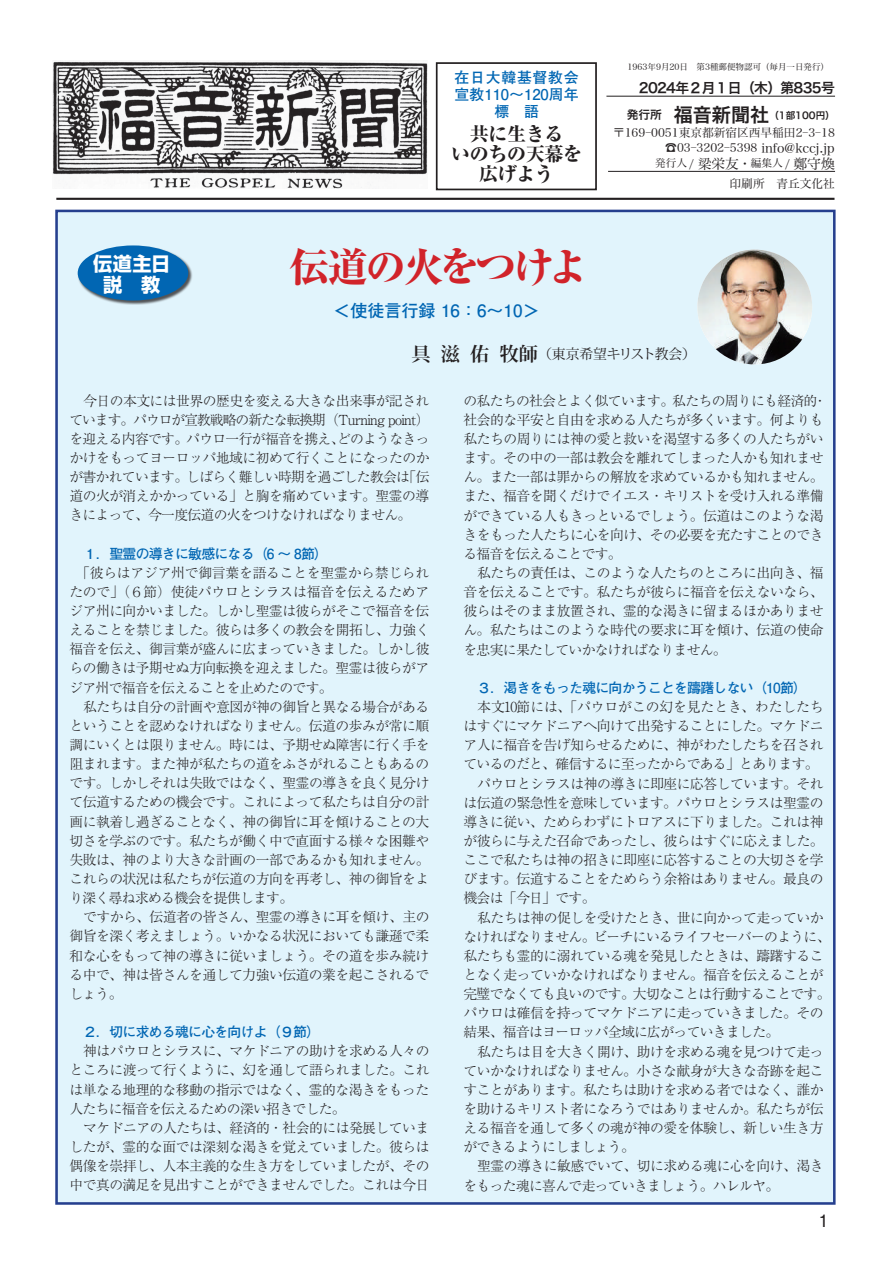
<style>
.page{position:relative;width:893px;height:1263px;background:#fff}
.page>*{position:absolute;margin:0;border:0;box-sizing:border-box;transform-origin:0 0}
.t1{font:800 40.35px "Ryumin Pro";letter-spacing:-.075em;color:#d1232a}
.t2{font:800 19.2px/20.2px "Ryumin Pro";letter-spacing:-.025em;color:#231f20;text-align:center}
.t3{font:700 19.2px/21.3px "Shin Go Pro";color:#fff;text-align:center}
.t4{font:700 16.95px "Futo Go B101 Pro";color:#0166b3}
.t5{font:500 16.95px "Gothic BBB Pro";color:#231f20}
.t6{font:700 14.85px/17px "Futo Go B101 Pro";color:#0166b3;text-align:center}
.t7{font:300 13.8px/19.2px "Ryumin Pro";letter-spacing:-.035em;color:#231f20;text-align:justify}
.t8{font:700 13.8px "Futo Go B101 Pro";letter-spacing:-.05em;color:#0166b3}
.t9{font:13.8px "Koz Min Pro";letter-spacing:-.02em;color:#231f20}
.t10{font:300 13.8px "Ryumin Pro";letter-spacing:-.005em;color:#231f20}
.t11{font:13.8px "Hira Kaku Pro W6";letter-spacing:-.05em;color:#231f20}
.t12{font:11.7px/15.5px "Hira Min Pro W3";color:#231f20;text-align:right}
.t13{font:10.65px "Hira Min Pro W3";color:#231f20}
.t14{font:9.6px "Hira Kaku Pro W6";color:#231f20}
.t15{font:8.55px "Hira Min Pro W3";color:#231f20}
.s1{font-size:11.7px}
.s2{font-size:19.2px}
.s3{font-size:12.75px}
.s4{font-size:13.8px}
.s5{font-weight:700;font-size:19.2px}
</style>
<div class="page">
<hr style="left:56px;top:198px;width:778px;height:2px;background:#231f20">
<img style="left:52px;top:61px;width:375px;height:127px">
<div style="left:436px;top:62px;width:161px;height:128px;border:2px solid #231f20"></div>
<hr style="left:606px;top:96px;width:229px;height:1px;background:#231f20">
<hr style="left:608px;top:171px;width:227px;height:1px;background:#231f20">
<div style="left:55px;top:210px;width:781px;height:995px;background:#e1f4fc;border:3px solid #253f8e"></div>
<img style="left:697px;top:250px;width:115px;height:114px;border-radius:57px">
<div style="left:78px;top:245px;width:115px;height:60px;background:#231f20;opacity:.75"></div>
<div style="left:78px;top:245px;width:110px;height:56px;background:#0166b3;border-radius:50%"></div>
<h2 class="t3" style="left:93px;top:251px;width:79px">伝道主日説　教</h2>
<p class="t6" style="left:454px;top:67px;width:126px">在日大韓基督教会宣教110〜120周年標　語</p>
<h2 class="t2" style="left:451px;top:122px;width:133px">共に生きる<br>いのちの天幕を広げよう</h2>
<p class="t15" style="left:628px;top:59px;width:203px">1963年9月20日　第3種郵便物認可（毎月一日発行）</p>
<p class="t11" style="left:639px;top:76px;width:198px">2024年２月１日（木）第835号</p>
<p class="t14" style="left:627px;top:106px;width:209px"><span class="s1">発行所　</span><span class="s2">福音新聞社</span>（1部100円）</p>
<p class="t12" style="left:613px;top:124px;width:223px">〒169―0051東京都新宿区西早稲田2―3―18 ☎03―3202―5398 <span class="s3">info@kccj.jp</span></p>
<p class="t13" style="left:655px;top:154px;width:181px">発行人 <span class="s1">/</span> <span class="s4">梁栄友</span><span class="s1">・</span>編集人 <span class="s1">/</span> <span class="s4">鄭守煥</span></p>
<p class="t12" style="left:730px;top:175px;width:107px">印刷所　青丘文化社</p>
<h1 class="t1" style="left:289px;top:235px;width:301px">伝道の火をつけよ</h1>
<p class="t4" style="left:333px;top:297px;width:208px">＜使徒言行録 16：6〜10＞</p>
<p class="t9" style="left:204px;top:344px;width:494px">　　　　　　　　　　　　　　　<span class="s5">具 滋 佑 牧師</span>（東京希望キリスト教会）</p>
<p class="t7" style="left:69px;top:390px;width:362px;text-indent:14px">今日の本文には世界の歴史を変える大きな出来事が記されています。パウロが宣教戦略の新たな転換期（Turning point）を迎える内容です。パウロ一行が福音を携え、どのようなきっかけをもってヨーロッパ地域に初めて行くことになったのかが書かれています。しばらく難しい時期を過ごした教会は「伝道の火が消えかかっている」と胸を痛めています。聖霊の導きによって、今一度伝道の火をつけなければなりません。</p>
<p class="t8" style="left:83px;top:542px;width:246px">１．聖霊の導きに敏感になる（6 〜 8節）</p>
<p class="t7" style="left:69px;top:562px;width:362px;text-indent:7px">「彼らはアジア州で御言葉を語ることを聖霊から禁じられたので」（６節）使徒パウロとシラスは福音を伝えるためアジア州に向かいました。しかし聖霊は彼らがそこで福音を伝えることを禁じました。彼らは多くの教会を開拓し、力強く福音を伝え、御言葉が盛んに広まっていきました。しかし彼らの働きは予期せぬ方向転換を迎えました。聖霊は彼らがアジア州で福音を伝えることを止めたのです。</p>
<p class="t7" style="left:69px;top:696px;width:362px;text-indent:14px">私たちは自分の計画や意図が神の御旨と異なる場合があるということを認めなければなりません。伝道の歩みが常に順調にいくとは限りません。時には、予期せぬ障害に行く手を阻まれます。また神が私たちの道をふさがれることもあるのです。しかしそれは失敗ではなく、聖霊の導きを良く見分けて伝道するための機会です。これによって私たちは自分の計画に執着し過ぎることなく、神の御旨に耳を傾けることの大切さを学ぶのです。私たちが働く中で直面する様々な困難や失敗は、神のより大きな計画の一部であるかも知れません。これらの状況は私たちが伝道の方向を再考し、神の御旨をより深く尋ね求める機会を提供します。</p>
<p class="t7" style="left:69px;top:906px;width:362px;text-indent:14px">ですから、伝道者の皆さん、聖霊の導きに耳を傾け、主の御旨を深く考えましょう。いかなる状況においても謙遜で柔和な心をもって神の導きに従いましょう。その道を歩み続ける中で、神は皆さんを通して力強い伝道の業を起こされるでしょう。</p>
<p class="t8" style="left:83px;top:1021px;width:238px">２．切に求める魂に心を向けよ（９節）</p>
<p class="t7" style="left:69px;top:1040px;width:362px;text-indent:14px">神はパウロとシラスに、マケドニアの助けを求める人々のところに渡って行くように、幻を通して語られました。これは単なる地理的な移動の指示ではなく、霊的な渇きをもった人たちに福音を伝えるための深い招きでした。</p>
<p class="t7" style="left:69px;top:1117px;width:362px;text-indent:14px">マケドニアの人たちは、経済的・社会的には発展していましたが、霊的な面では深刻な渇きを覚えていました。彼らは偶像を崇拝し、人本主義的な生き方をしていましたが、その中で真の満足を見出すことができませんでした。これは今日</p>
<p class="t7" style="left:463px;top:390px;width:365px;text-align:left">の私たちの社会とよく似ています。私たちの周りにも経済的・社会的な平安と自由を求める人たちが多くいます。何よりも私たちの周りには神の愛と救いを渇望する多くの人たちがいます。その中の一部は教会を離れてしまった人かも知れません。また一部は罪からの解放を求めているかも知れません。また、福音を聞くだけでイエス・キリストを受け入れる準備ができている人もきっといるでしょう。伝道はこのような渇きをもった人たちに心を向け、その必要を充たすことのできる福音を伝えることです。</p>
<p class="t7" style="left:463px;top:562px;width:362px;text-indent:14px">私たちの責任は、このような人たちのところに出向き、福音を伝えることです。私たちが彼らに福音を伝えないなら、彼らはそのまま放置され、霊的な渇きに留まるほかありません。私たちはこのような時代の要求に耳を傾け、伝道の使命を忠実に果たしていかなければなりません。</p>
<p class="t8" style="left:477px;top:676px;width:331px">３．渇きをもった魂に向かうことを躊躇しない（10節）</p>
<p class="t10" style="left:477px;top:696px;width:348px">本文10節には、「パウロがこの幻を見たとき、わたしたち</p>
<p class="t7" style="left:463px;top:715px;width:361px">はすぐにマケドニアへ向けて出発することにした。マケドニ</p>
<p class="t7" style="left:463px;top:734px;width:361px">ア人に福音を告げ知らせるために、神がわたしたちを召され</p>
<p class="t7" style="left:463px;top:753px;width:357px">ているのだと、確信するに至ったからである」とあります。</p>
<p class="t7" style="left:477px;top:773px;width:348px">パウロとシラスは神の導きに即座に応答しています。それ</p>
<p class="t7" style="left:463px;top:792px;width:361px">は伝道の緊急性を意味しています。パウロとシラスは聖霊の</p>
<p class="t7" style="left:463px;top:811px;width:362px">導きに従い、ためらわずにトロアスに下りました。これは神</p>
<p class="t7" style="left:463px;top:830px;width:362px">が彼らに与えた召命であったし、彼らはすぐに応えました。</p>
<p class="t7" style="left:463px;top:849px;width:362px">ここで私たちは神の招きに即座に応答することの大切さを学</p>
<p class="t7" style="left:463px;top:868px;width:362px">びます。伝道することをためらう余裕はありません。最良の</p>
<p class="t7" style="left:463px;top:887px;width:133px">機会は「今日」です。</p>
<p class="t7" style="left:477px;top:907px;width:348px">私たちは神の促しを受けたとき、世に向かって走っていか</p>
<p class="t7" style="left:463px;top:926px;width:369px">なければなりません。ビーチにいるライフセーバーのように、</p>
<p class="t7" style="left:463px;top:945px;width:361px">私たちも霊的に溺れている魂を発見したときは、躊躇するこ</p>
<p class="t7" style="left:463px;top:964px;width:361px">となく走っていかなければなりません。福音を伝えることが</p>
<p class="t7" style="left:463px;top:983px;width:369px">完璧でなくても良いのです。大切なことは行動することです。</p>
<p class="t7" style="left:463px;top:1002px;width:361px">パウロは確信を持ってマケドニアに走っていきました。その</p>
<p class="t7" style="left:463px;top:1021px;width:317px">結果、福音はヨーロッパ全域に広がっていきました。</p>
<p class="t7" style="left:477px;top:1041px;width:348px">私たちは目を大きく開け、助けを求める魂を見つけて走っ</p>
<p class="t7" style="left:463px;top:1060px;width:361px">ていかなければなりません。小さな献身が大きな奇跡を起こ</p>
<p class="t7" style="left:463px;top:1079px;width:362px">すことがあります。私たちは助けを求める者ではなく、誰か</p>
<p class="t7" style="left:463px;top:1098px;width:361px">を助けるキリスト者になろうではありませんか。私たちが伝</p>
<p class="t7" style="left:463px;top:1117px;width:361px">える福音を通して多くの魂が神の愛を体験し、新しい生き方</p>
<p class="t7" style="left:463px;top:1136px;width:173px">ができるようにしましょう。</p>
<p class="t7" style="left:477px;top:1155px;width:348px">聖霊の導きに敏感でいて、切に求める魂に心を向け、渇き</p>
<p class="t7" style="left:463px;top:1174px;width:317px">をもった魂に喜んで走っていきましょう。ハレルヤ。</p>
<p class="t5" style="left:818px;top:1207px;width:12px">1</p>
</div>
